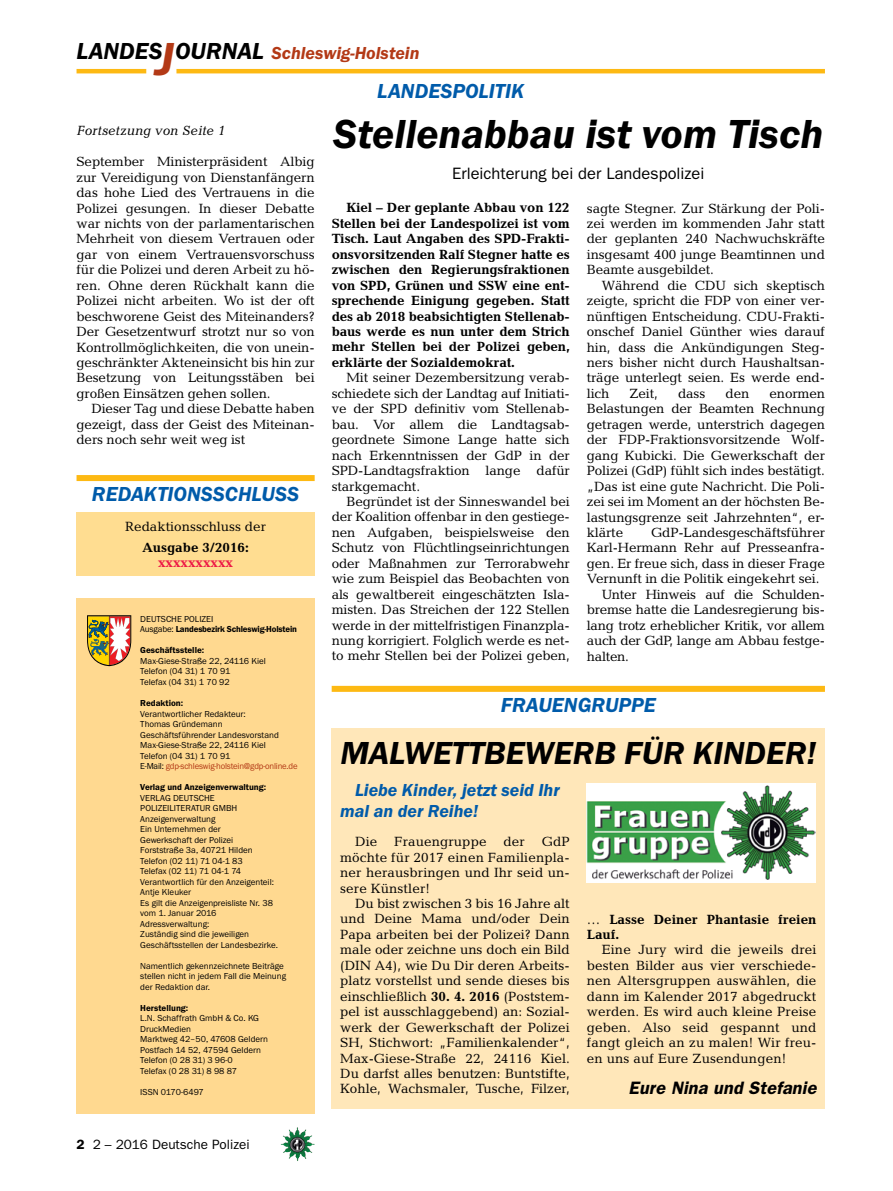
<style>
.page{position:relative;width:893px;height:1191px;background:#fff}
.page>*{position:absolute;margin:0;border:0;box-sizing:border-box;transform-origin:0 0}
.t1{font:italic 600 42px "Franklin Gothic Itc T";color:#000}
.t2{font:italic 600 33px "Franklin Gothic Itc T";color:#000}
.t3{font:italic 600 21px "Franklin Gothic Itc T";color:#005baa}
.t4{font:italic 600 18px/21px "Franklin Gothic Itc T";color:#005baa}
.t5{font:italic 600 18px "Franklin Gothic Itc T";color:#b33916}
.t6{font:italic 600 18px "Franklin Gothic";letter-spacing:.01em;color:#000}
.t7{font:16.5px "Franklin Gothic";color:#000}
.t8{font:13.5px/15.5px "Candida";letter-spacing:-.01em;color:#000;text-align:justify}
.t9{font:700 13.5px/15.5px "Candida";letter-spacing:-.01em;color:#000;text-align:justify}
.t10{font:13.5px "Franklin Gothic";color:#000}
.t11{font:italic 13.5px "Candida";color:#000}
.t12{font:13.5px "Candida";letter-spacing:.01em;color:#000}
.t13{font:700 13.5px "Candida";color:#ed1846}
.t14{font:9px/10.5px "Franklin Gothic Itc T";color:#000}
.t15{font:600 9px "Franklin Gothic Itc T";color:#000}
.t16{font:600 9px/10.5px "Franklin Gothic Itc T";letter-spacing:-.02em;color:#000}
.s1{font-size:24px;color:#000}
.s2{font-size:48px}
.s3{font-weight:400}
.s4{color:#b33916}
.s5{font-weight:700}
.s6{font-weight:600}
</style>
<div class="page">
<hr style="left:77px;top:69px;width:69px;height:4px;background:#fdb913">
<hr style="left:176px;top:69px;width:649px;height:4px;background:#fdb913">
<img style="left:281px;top:1128px;width:16px;height:24px">
<div style="left:332px;top:728px;width:493px;height:381px;background:#ffe7b9"></div>
<div style="left:77px;top:599px;width:238px;height:515px;background:#ffd990"></div>
<svg style="left:87px;top:615px;width:44px;height:51px;background:#bf9a63"></svg>
<div style="left:77px;top:475px;width:238px;height:6px;background:#fdb913"></div>
<div style="left:77px;top:512px;width:238px;height:63px;background:#ffdd91"></div>
<img style="left:587px;top:784px;width:228px;height:98px">
<div style="left:332px;top:686px;width:493px;height:6px;background:#fdb913"></div>
<h3 class="t5" style="left:77px;top:42px;width:344px"><span class="s1">LANDES</span><span class="s2">J</span><span class="s1">OURNAL</span> Schleswig-Holstein</h3>
<p class="t11" style="left:77px;top:123px;width:150px">Fortsetzung von Seite 1</p>
<p class="t8" style="left:77px;top:154px;width:240px">September Ministerpräsident Albig zur Vereidigung von Dienstanfängern das hohe Lied des Vertrauens in die Polizei gesungen. In dieser Debatte war nichts von der parlamentarischen Mehrheit von diesem Vertrauen oder gar von einem Vertrauensvorschuss für die Polizei und deren Arbeit zu hö&shy;ren. Ohne deren Rückhalt kann die Polizei nicht arbeiten. Wo ist der oft beschworene Geist des Miteinanders?<br>Der Gesetzentwurf strotzt nur so von Kontrollmöglichkeiten, die von unein&shy;geschränkter Akteneinsicht bis hin zur Besetzung von Leitungsstäben bei großen Einsätzen gehen sollen.</p>
<p class="t8" style="left:77px;top:401px;width:240px;text-indent:15px">Dieser Tag und diese Debatte haben gezeigt, dass der Geist des Miteinan&shy;ders noch sehr weit weg ist</p>
<h3 class="t3" style="left:92px;top:481px;width:14px">reda</h3>
<h3 class="t3" style="left:144px;top:481px;width:27px">ktionsschluss</h3>
<p class="t8" style="left:125px;top:519px;width:142px">Redaktionsschluss der</p>
<p class="t9" style="left:142px;top:539px;width:108px">Ausgabe 3/2016:</p>
<p class="t13" style="left:158px;top:555px;width:77px">xxxxxxxxxx</p>
<p class="t16" style="left:140px;top:613px;width:158px"><span class="s3">DEUTSCHE POLIZEI<br>Ausgabe:</span> Landesbezirk Schleswig-Holstein</p>
<p class="t15" style="left:140px;top:645px;width:65px">Geschäftsstelle:</p>
<p class="t14" style="left:140px;top:655px;width:127px">Max-Giese-Straße 22, 24116 Kiel<br>Telefon (04 31) 1 70 91<br>Telefax (04 31) 1 70 92</p>
<p class="t15" style="left:140px;top:697px;width:44px">Redaktion:</p>
<p class="t14" style="left:140px;top:708px;width:159px">Verantwortlicher Redakteur:<br>Thomas Gründemann<br>Geschäftsführender Landesvorstand<br>Max-Giese-Straße 22, 24116 Kiel<br>Telefon (04 31) 1 70 91<br>E-Mail: <span class="s4">gdp-schleswig-holstein@gdp-online.de</span></p>
<p class="t15" style="left:140px;top:781px;width:127px">Verlag und Anzeigenverwaltung:</p>
<p class="t14" style="left:140px;top:792px;width:139px">VERLAG DEUTSCHE<br>POLIZEILITERATUR GMBH<br>Anzeigenverwaltung<br>Ein Unternehmen der<br>Gewerkschaft der Polizei<br>Forststraße 3a, 40721 Hilden<br>Telefon (02 11) 71 04-1 83<br>Telefax (02 11) 71 04-1 74<br>Verantwortlich für den Anzeigenteil:<br>Antje Kleuker<br>Es gilt die Anzeigenpreisliste Nr. 38 vom 1. Januar 2016<br>Adressverwaltung:<br>Zuständig sind die jeweiligen<br>Geschäftsstellen der Landesbezirke.</p>
<p class="t14" style="left:140px;top:960px;width:147px">Namentlich gekennzeichnete Beiträge stellen nicht in jedem Fall die Meinung der Redaktion dar.</p>
<p class="t15" style="left:140px;top:1002px;width:50px">Herstellung:</p>
<p class="t14" style="left:140px;top:1012px;width:129px">L.N. Schaffrath GmbH &amp; Co. KG<br>DruckMedien<br>Marktweg 42–50, 47608 Geldern<br>Postfach 14 52, 47594 Geldern<br>Telefon (0 28 31) 3 96-0<br>Telefax (0 28 31) 8 98 87</p>
<p class="t14" style="left:140px;top:1086px;width:65px">ISSN 0170-6497</p>
<h3 class="t3" style="left:377px;top:79px;width:25px">Landes</h3>
<h3 class="t3" style="left:452px;top:79px;width:23px">politi</h3>
<h3 class="t3" style="left:511px;top:79px;width:15px">k</h3>
<h1 class="t1" style="left:333px;top:109px;width:492px">Stellenabbau ist vom Tisch</h1>
<p class="t7" style="left:452px;top:164px;width:254px">Erleichterung bei der Landespolizei</p>
<p class="t8" style="left:587px;top:200px;width:240px">sagte Stegner. Zur Stärkung der Poli&shy;zei werden im kommenden Jahr statt der geplanten 240 Nachwuchskräfte insgesamt 400 junge Beamtinnen und Beamte ausgebildet.</p>
<p class="t8" style="left:587px;top:277px;width:240px;text-indent:15px">Während die CDU sich skeptisch zeigte, spricht die FDP von einer ver&shy;nünftigen Entscheidung. CDU-Frakti&shy;onschef Daniel Günther wies darauf hin, dass die Ankündigungen Steg&shy;ners bisher nicht durch Haushaltsan&shy;träge unterlegt seien. Es werde end&shy;lich</p>
<p class="t9" style="left:332px;top:200px;width:240px;text-indent:15px">Kiel – Der geplante Abbau von 122<br>Stellen bei der Landespolizei ist vom Tisch. Laut Angaben des SPD-Frakti&shy;onsvorsitzenden Ralf Stegner hatte es zwischen den Regierungsfraktionen von SPD, Grünen und SSW eine ent&shy;sprechende Einigung gegeben. Statt des ab 2018 beabsichtigten Stellenab&shy;baus werde es nun unter dem Strich mehr Stellen bei der Polizei geben, erklärte der Sozialdemokrat.</p>
<p class="t8" style="left:332px;top:370px;width:240px;text-indent:15px">Mit seiner Dezembersitzung verab&shy;schiedete sich der Landtag auf Initiati&shy;ve der SPD definitiv vom Stellenab&shy;bau. Vor allem die Landtagsab&shy;geordnete Simone Lange hatte sich nach Erkenntnissen der GdP in der SPD-Landtagsfraktion lange dafür starkgemacht.</p>
<p class="t8" style="left:332px;top:494px;width:240px;text-indent:15px">Begründet ist der Sinneswandel bei der Koalition offenbar in den gestiege&shy;nen Aufgaben, beispielsweise den Schutz von Flüchtlingseinrichtungen oder Maßnahmen zur Terrorabwehr wie zum Beispiel das Beobachten von als gewaltbereit eingeschätzten Isla&shy;misten. Das Streichen der 122 Stellen werde in der mittelfristigen Finanzpla&shy;nung korrigiert. Folglich werde es net&shy;to mehr Stellen bei der Polizei geben,</p>
<p class="t8" style="left:630px;top:386px;width:30px">Zeit,</p>
<p class="t8" style="left:678px;top:386px;width:29px">dass</p>
<p class="t8" style="left:726px;top:386px;width:25px">den</p>
<p class="t8" style="left:587px;top:386px;width:240px;text-indent:183px">enormen Belastungen der Beamten Rechnung getragen werde, unterstrich dagegen der FDP-Fraktionsvorsitzende Wolf&shy;gang Kubicki. Die Gewerkschaft der Polizei (GdP) fühlt sich indes bestätigt. „Das ist eine gute Nachricht. Die Poli&shy;zei sei im Moment an der höchsten Be&shy;lastungsgrenze seit Jahrzehnten“, er&shy;klärte</p>
<p class="t8" style="left:651px;top:525px;width:175px">GdP-Landesgeschäftsführer</p>
<p class="t8" style="left:587px;top:540px;width:240px">Karl-Hermann Rehr auf Presseanfra-</p>
<p class="t8" style="left:587px;top:555px;width:240px">gen. Er freue sich, dass in dieser Frage</p>
<p class="t8" style="left:587px;top:571px;width:234px">Vernunft in die Politik eingekehrt sei.</p>
<p class="t8" style="left:602px;top:586px;width:225px">Unter Hinweis auf die Schulden-</p>
<p class="t8" style="left:587px;top:602px;width:240px">bremse hatte die Landesregierung bis-</p>
<p class="t8" style="left:587px;top:617px;width:240px">lang trotz erheblicher Kritik, vor allem</p>
<p class="t8" style="left:587px;top:633px;width:240px">auch der GdP, lange am Abbau festge-</p>
<p class="t8" style="left:587px;top:648px;width:44px">halten.</p>
<h3 class="t3" style="left:501px;top:692px;width:26px">Frauengru</h3>
<h3 class="t3" style="left:618px;top:692px;width:38px">ppe</h3>
<h2 class="t2" style="left:340px;top:733px;width:477px">MALWETTBEWERB FÜR KINDER!</h2>
<h3 class="t4" style="left:340px;top:779px;width:221px;text-indent:15px">Liebe Kinder, jetzt seid Ihr mal an der Reihe!</h3>
<p class="t8" style="left:355px;top:834px;width:24px">Die</p>
<p class="t12" style="left:394px;top:834px;width:94px">Frauengruppe</p>
<p class="t8" style="left:503px;top:834px;width:23px">der</p>
<p class="t8" style="left:340px;top:834px;width:231px;text-indent:202px">GdP möchte für 2017 einen Familienpla&shy;ner herausbringen und Ihr seid un&shy;sere Künstler!</p>
<p class="t8" style="left:340px;top:895px;width:231px;text-indent:15px">Du bist zwischen 3 bis 16 Jahre alt und Deine Mama und/oder Dein Papa arbeiten bei der Polizei? Dann male oder zeichne uns doch ein Bild (DIN A4), wie Du Dir deren Arbeits&shy;platz vorstellst und sende dieses bis einschließlich <span class="s5">30. 4. 2016</span> (Poststem&shy;pel ist ausschlaggebend) an: Sozial&shy;werk der Gewerkschaft der Polizei SH, Stichwort: „Familienkalender“, Max-Giese-Straße 22, 24116 Kiel.<br>Du darfst alles benutzen: Buntstifte, Kohle, Wachsmaler, Tusche, Filzer,</p>
<p class="t9" style="left:587px;top:911px;width:231px"><span class="s3">…</span> Lasse Deiner Phantasie freien<br>Lauf.</p>
<p class="t8" style="left:587px;top:942px;width:231px;text-indent:15px">Eine Jury wird die jeweils drei besten Bilder aus vier verschiede&shy;nen Altersgruppen auswählen, die dann im Kalender 2017 abgedruckt werden. Es wird auch kleine Preise geben. Also seid gespannt und fangt gleich an zu malen! Wir freu&shy;en uns auf Eure Zusendungen!</p>
<h3 class="t6" style="left:628px;top:1076px;width:190px">Eure Nina und Stefanie</h3>
<p class="t10" style="left:77px;top:1136px;width:175px"><span class="s6">2</span> 2 – 2016 Deutsche Polizei</p>
</div>
